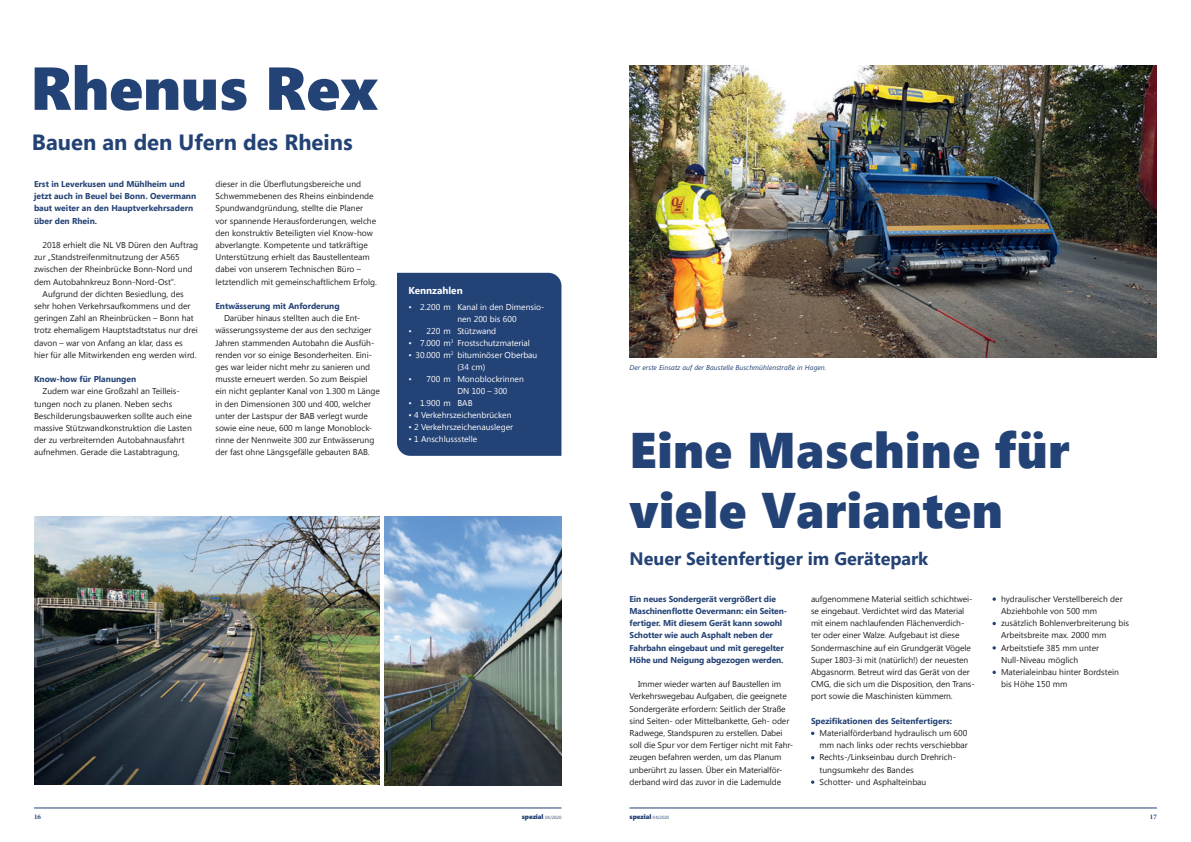
<style>
.page{position:relative;width:1191px;height:842px;background:#fff}
.page>*{position:absolute;margin:0;border:0;box-sizing:border-box;transform-origin:0 0}
.t1{font:60.5px "Segoe UI Black";color:#234275}
.t2{font:50px/60px "Segoe UI Black";letter-spacing:.01em;color:#234275}
.t3{font:700 22px "Segoe UI";color:#234275}
.t4{font:700 18px "Segoe UI";color:#234275}
.t5{font:700 10px "Segoe UI";color:#fff}
.t6{font:8.5px/12.2px "Segoe UI";letter-spacing:-.005em;color:#231f20}
.t7{font:700 8.5px/12.2px "Segoe UI";letter-spacing:-.01em;color:#234275}
.t8{font:8.5px/12px "Segoe UI";color:#fff}
.t9{font:italic 7px "Segoe UI";letter-spacing:.01em;color:#234275}
.t10{font:700 7px "Minion Pro";color:#234275}
.t11{font:6.5px "Segoe UI Black";color:#234275}
.s1{font-family:"Segoe UI";font-size:4.5px}
</style>
<div class="page">
<hr style="left:34px;top:808px;width:527px;height:1px;background:#234275">
<hr style="left:629px;top:808px;width:528px;height:1px;background:#234275">
<div style="left:397px;top:273px;width:164px;height:183px;background:#234275"></div>
<img style="left:34px;top:516px;width:346px;height:268px">
<img style="left:384px;top:516px;width:177px;height:269px">
<svg style="left:811px;top:780px;width:3px;height:4px"></svg>
<svg style="left:992px;top:597px;width:4px;height:4px"></svg>
<svg style="left:992px;top:622px;width:4px;height:3px"></svg>
<svg style="left:992px;top:646px;width:4px;height:4px"></svg>
<svg style="left:992px;top:671px;width:4px;height:3px"></svg>
<img style="left:629px;top:65px;width:528px;height:293px">
<h1 class="t1" style="left:30px;top:45px;width:349px">Rhenus Rex</h1>
<h3 class="t3" style="left:32px;top:126px;width:322px">Bauen an den Ufern des Rheins</h3>
<p class="t7" style="left:34px;top:178px;width:164px">Erst in Leverkusen und Mühlheim und jetzt auch in Beuel bei Bonn. Oevermann baut weiter an den Hauptverkehrsadern über den Rhein.</p>
<p class="t6" style="left:43px;top:238px;width:157px">2018 erhielt die NL VB Düren den Auftrag</p>
<p class="t6" style="left:34px;top:251px;width:147px">zur „Standstreifenmitnutzung der A565</p>
<p class="t6" style="left:34px;top:263px;width:160px">zwischen der Rheinbrücke Bonn-Nord und</p>
<p class="t6" style="left:34px;top:275px;width:143px">dem Autobahnkreuz Bonn-Nord-Ost“.</p>
<p class="t6" style="left:43px;top:287px;width:143px">Aufgrund der dichten Besiedlung, des</p>
<p class="t6" style="left:34px;top:299px;width:158px">sehr hohen Verkehrsaufkommens und der</p>
<p class="t6" style="left:34px;top:312px;width:161px">geringen Zahl an Rheinbrücken – Bonn hat</p>
<p class="t6" style="left:34px;top:324px;width:165px">trotz ehemaligem Hauptstadtstatus nur drei</p>
<p class="t6" style="left:34px;top:336px;width:150px">davon – war von Anfang an klar, dass es</p>
<p class="t6" style="left:34px;top:348px;width:164px">hier für alle Mitwirkenden eng werden wird.</p>
<p class="t7" style="left:34px;top:373px;width:104px">Know-how für Planungen</p>
<p class="t6" style="left:34px;top:385px;width:159px;text-indent:9px">Zudem war eine Großzahl an Teilleis&shy;tungen noch zu planen. Neben sechs Beschilderungsbauwerken sollte auch eine massive Stützwandkonstruktion die Lasten der zu verbreiternden Autobahnausfahrt aufnehmen. Gerade die Lastabtragung,</p>
<p class="t6" style="left:215px;top:177px;width:163px">dieser in die Überflutungsbereiche und Schwemmebenen des Rheins einbindende Spundwandgründung, stellte die Planer vor spannende Herausforderungen, welche den konstruktiv Beteiligten viel Know-how abverlangte. Kompetente und tatkräftige Unterstützung erhielt das Baustellenteam dabei von unserem Technischen Büro – letztendlich mit gemeinschaftlichem Erfolg.</p>
<p class="t7" style="left:215px;top:299px;width:126px">Entwässerung mit Anforderung</p>
<p class="t6" style="left:215px;top:312px;width:166px;text-indent:9px">Darüber hinaus stellten auch die Ent&shy;wässerungssysteme der aus den sechziger Jahren stammenden Autobahn die Ausfüh&shy;renden vor so einige Besonderheiten. Eini&shy;ges war leider nicht mehr zu sanieren und musste erneuert werden. So zum Beispiel ein nicht geplanter Kanal von 1.300 m Länge in den Dimensionen 300 und 400, welcher unter der Lastspur der BAB verlegt wurde sowie eine neue, 600 m lange Monoblock&shy;rinne der Nennweite 300 zur Entwässerung der fast ohne Längsgefälle gebauten BAB.</p>
<p class="t5" style="left:408px;top:283px;width:56px">Kennzahlen</p>
<p class="t8" style="left:457px;top:301px;width:89px;text-indent:-49px">• 2.200 m Kanal in den Dimensio&shy;nen 200 bis 600</p>
<p class="t8" style="left:408px;top:325px;width:89px">• 220 m Stützwand</p>
<p class="t8" style="left:408px;top:337px;width:123px">• 7.000 m<sup>3</sup> Frostschutzmaterial</p>
<p class="t8" style="left:408px;top:349px;width:131px;text-align:center">• 30.000 m<sup>2</sup> bituminöser Oberbau (34 cm)</p>
<p class="t8" style="left:457px;top:373px;width:68px;text-indent:-49px">• 700 m Monoblockrinnen<br>DN 100 – 300</p>
<p class="t8" style="left:408px;top:397px;width:66px">• 1.900 m BAB</p>
<p class="t8" style="left:408px;top:409px;width:105px">• 4 Verkehrszeichenbrücken</p>
<p class="t8" style="left:408px;top:421px;width:106px">• 2 Verkehrszeichenausleger</p>
<p class="t8" style="left:408px;top:433px;width:70px">• 1 Anschlussstelle</p>
<p class="t9" style="left:629px;top:363px;width:198px">Der erste Einsatz auf der Baustelle Buschmühlenstraße in Hagen.</p>
<h2 class="t2" style="left:629px;top:417px;width:442px">Eine Maschine für viele Varianten</h2>
<h3 class="t4" style="left:629px;top:546px;width:300px">Neuer Seitenfertiger im Gerätepark</h3>
<p class="t7" style="left:629px;top:592px;width:159px">Ein neues Sondergerät vergrößert die Maschinenflotte Oevermann: ein Seiten&shy;fertiger. Mit diesem Gerät kann sowohl Schotter wie auch Asphalt neben der Fahrbahn eingebaut und mit geregelter Höhe und Neigung abgezogen werden.</p>
<p class="t6" style="left:629px;top:678px;width:165px;text-indent:8px">Immer wieder warten auf Baustellen im Verkehrswegebau Aufgaben, die geeignete Sondergeräte erfordern: Seitlich der Straße sind Seiten- oder Mittelbankette, Geh- oder Radwege, Standspuren zu erstellen. Dabei soll die Spur vor dem Fertiger nicht mit Fahr&shy;zeugen befahren werden, um das Planum unberührt zu lassen. Über ein Materialför&shy;derband wird das zuvor in die Lademulde</p>
<p class="t6" style="left:811px;top:592px;width:165px">aufgenommene Material seitlich schichtwei&shy;se eingebaut. Verdichtet wird das Material mit einem nachlaufenden Flächenverdich&shy;ter oder einer Walze. Aufgebaut ist diese Sondermaschine auf ein Grundgerät Vögele Super 1803-3i mit (natürlich!) der neuesten Abgasnorm. Betreut wird das Gerät von der CMG, die sich um die Disposition, den Trans&shy;port sowie die Maschinisten kümmern.</p>
<p class="t7" style="left:811px;top:714px;width:143px">Spezifikationen des Seitenfertigers:</p>
<p class="t6" style="left:819px;top:726px;width:150px">Materialförderband hydraulisch um 600 mm nach links oder rechts verschiebbar Rechts-/Linkseinbau durch Drehrich&shy;tungsumkehr des Bandes<br>Schotter- und Asphalteinbau</p>
<p class="t6" style="left:1001px;top:592px;width:130px">hydraulischer Verstellbereich der<br>Abziehbohle von 500 mm zusätzlich Bohlenverbreiterung bis<br>Arbeitsbreite max. 2000 mm<br>Arbeitstiefe 385 mm unter<br>Null-Niveau möglich<br>Materialeinbau hinter Bordstein bis Höhe 150 mm</p>
<p class="t10" style="left:34px;top:812px;width:8px">16</p>
<p class="t11" style="left:522px;top:812px;width:41px">spezial <span class="s1">04/2020</span></p>
<p class="t11" style="left:629px;top:812px;width:41px">spezial <span class="s1">04/2020</span></p>
<p class="t10" style="left:1150px;top:812px;width:8px">17</p>
</div>
